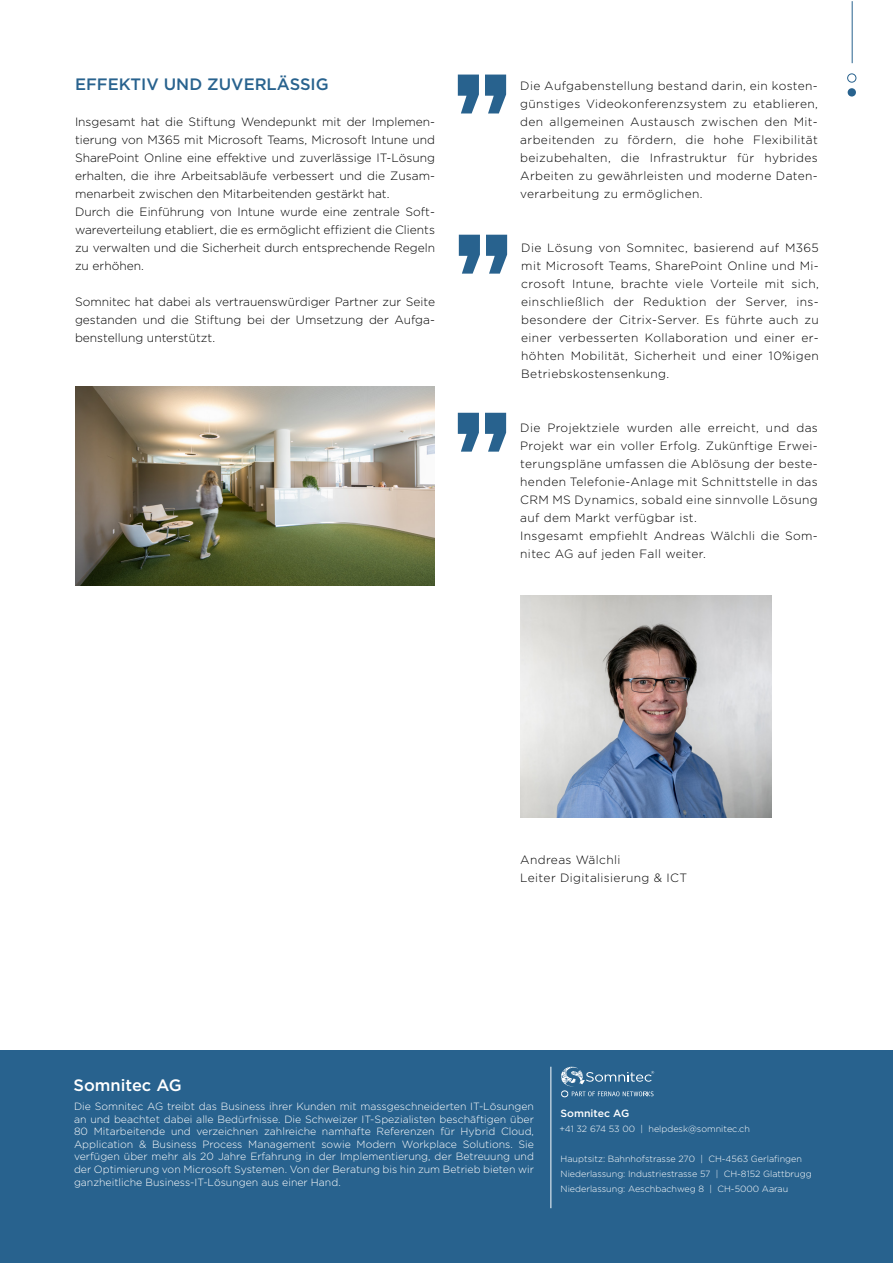
<style>
.page{position:relative;width:893px;height:1263px;background:#fff}
.page>*{position:absolute;margin:0;border:0;box-sizing:border-box;transform-origin:0 0}
.t1{font:500 16.5px "Gotham";color:#28628e}
.t2{font:500 16.5px "Gotham";color:#fff}
.t3{font:300 12px/18px "Gotham";letter-spacing:.03em;color:#000;text-align:justify}
.t4{font:300 10.5px/12.6px "Gotham";color:#fff;text-align:justify}
.t5{font:500 10.5px "Gotham";color:#fff}
.t6{font:300 9px "Gotham";color:#fff}
</style>
<div class="page">
<div style="left:0;top:1050px;width:893px;height:213px;background:#28628e"></div>
<hr style="left:852px;top:1px;width:1px;height:62px;background:#28628e">
<div style="left:847px;top:73px;width:9px;height:10px;border:1px solid #28628e;border-radius:50%"></div>
<div style="left:848px;top:88px;width:8px;height:9px;background:#28628e;border-radius:50%"></div>
<svg style="left:459px;top:235px;width:21px;height:39px"></svg>
<svg style="left:486px;top:235px;width:21px;height:39px"></svg>
<img style="left:75px;top:386px;width:360px;height:199px">
<img style="left:520px;top:596px;width:252px;height:222px">
<svg style="left:458px;top:75px;width:21px;height:38px"></svg>
<svg style="left:485px;top:75px;width:21px;height:38px"></svg>
<svg style="left:561px;top:1067px;width:93px;height:30px"></svg>
<hr style="left:550px;top:1067px;width:1px;height:141px;background:#fff">
<svg style="left:458px;top:413px;width:21px;height:39px"></svg>
<svg style="left:485px;top:413px;width:21px;height:39px"></svg>
<p class="t1" style="left:75px;top:73px;width:255px">EFFEKTIV UND ZUVERLÄSSIG</p>
<p class="t3" style="left:75px;top:112px;width:362px">Insgesamt hat die Stiftung Wendepunkt mit der Implemen&shy;tierung von M365 mit Microsoft Teams, Microsoft Intune und SharePoint Online eine effektive und zuverlässige IT-Lösung erhalten, die ihre Arbeitsabläufe verbessert und die Zusam&shy;menarbeit zwischen den Mitarbeitenden gestärkt hat.</p>
<p class="t3" style="left:75px;top:202px;width:362px">Durch die Einführung von Intune wurde eine zentrale Soft&shy;wareverteilung etabliert, die es ermöglicht effizient die Clients zu verwalten und die Sicherheit durch entsprechende Regeln zu erhöhen.</p>
<p class="t3" style="left:75px;top:292px;width:362px">Somnitec hat dabei als vertrauenswürdiger Partner zur Seite gestanden und die Stiftung bei der Umsetzung der Aufga&shy;benstellung unterstützt.</p>
<p class="t3" style="left:520px;top:76px;width:299px">Die Aufgabenstellung bestand darin, ein kosten&shy;günstiges Videokonferenzsystem zu etablieren, den allgemeinen Austausch zwischen den Mit&shy;arbeitenden zu fördern, die hohe Flexibilität beizubehalten, die Infrastruktur für hybrides Arbeiten zu gewährleisten und moderne Daten&shy;verarbeitung zu ermöglichen.</p>
<p class="t3" style="left:521px;top:238px;width:299px">Die Lösung von Somnitec, basierend auf M365 mit Microsoft Teams, SharePoint Online und Mi&shy;crosoft Intune, brachte viele Vorteile mit sich, einschließlich der Reduktion der Server, ins&shy;besondere der Citrix-Server. Es führte auch zu einer verbesserten Kollaboration und einer er&shy;höhten Mobilität, Sicherheit und einer 10%igen Betriebskostensenkung.</p>
<p class="t3" style="left:520px;top:418px;width:299px">Die Projektziele wurden alle erreicht, und das Projekt war ein voller Erfolg. Zukünftige Erwei&shy;terungspläne umfassen die Ablösung der beste&shy;henden Telefonie-Anlage mit Schnittstelle in das CRM MS Dynamics, sobald eine sinnvolle Lösung auf dem Markt verfügbar ist.</p>
<p class="t3" style="left:520px;top:526px;width:299px">Insgesamt empfiehlt Andreas Wälchli die Som&shy;nitec AG auf jeden Fall weiter.</p>
<p class="t3" style="left:520px;top:850px;width:102px">Andreas Wälchli</p>
<p class="t3" style="left:520px;top:868px;width:168px">Leiter Digitalisierung &amp; ICT</p>
<p class="t2" style="left:73px;top:1074px;width:110px">Somnitec AG</p>
<p class="t4" style="left:74px;top:1100px;width:461px">Die Somnitec AG treibt das Business ihrer Kunden mit massgeschneiderten IT-Lösungen an und beachtet dabei alle Bedürfnisse. Die Schweizer IT-Spezialisten beschäftigen über 80 Mitarbeitende und verzeichnen zahlreiche namhafte Referenzen für Hybrid Cloud, Application &amp; Business Process Management sowie Modern Workplace Solutions. Sie verfügen über mehr als 20 Jahre Erfahrung in der Implementierung, der Betreuung und der Optimierung von Microsoft Systemen. Von der Beratung bis hin zum Betrieb bieten wir ganzheitliche Business-IT-Lösungen aus einer Hand.</p>
<p class="t5" style="left:560px;top:1107px;width:70px">Somnitec AG</p>
<p class="t6" style="left:559px;top:1123px;width:192px">+41 32 674 53 00 | helpdesk@somnitec.ch</p>
<p class="t6" style="left:561px;top:1153px;width:243px">Hauptsitz: Bahnhofstrasse 270 | CH-4563 Gerlafingen</p>
<p class="t6" style="left:561px;top:1168px;width:252px">Niederlassung: Industriestrasse 57 | CH-8152 Glattbrugg</p>
<p class="t6" style="left:561px;top:1183px;width:229px">Niederlassung: Aeschbachweg 8 | CH-5000 Aarau</p>
</div>
